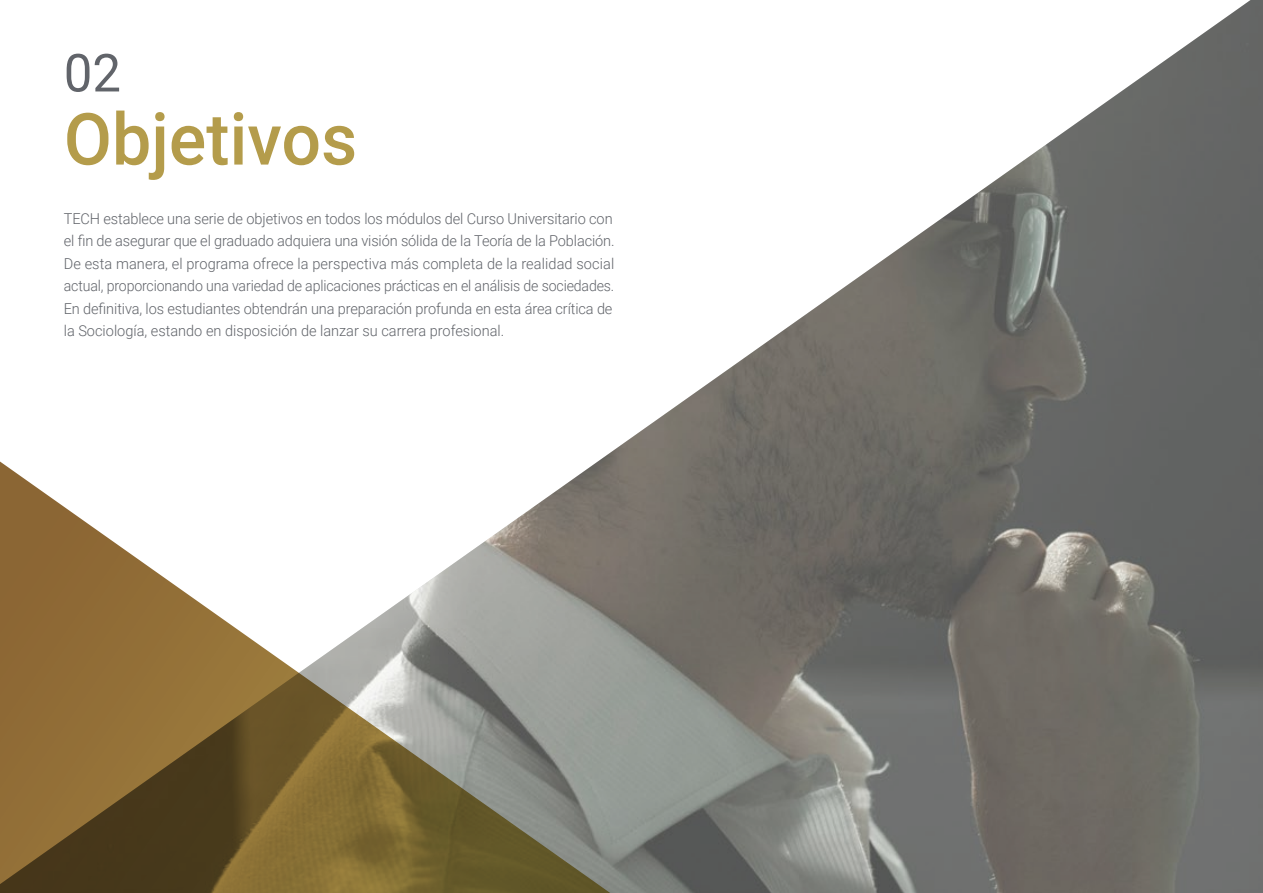
<style>
.page{position:relative;width:1263px;height:893px;background:#fff}
.page>*{position:absolute;margin:0;border:0;box-sizing:border-box;transform-origin:0 0}
.t1{font:500 72px "Roboto";color:#b49c4b}
.t2{font:52.5px "Roboto";color:#61646a}
.t3{font:300 15px/22.5px "Roboto";letter-spacing:-.01em;color:#61646a}
</style>
<div class="page">
<img style="left:620px;top:0;width:643px;height:893px">
<svg style="left:0;top:446px;width:640px;height:447px"></svg>
<h2 class="t2" style="left:64px;top:36px;width:59px">02</h2>
<h1 class="t1" style="left:64px;top:89px;width:295px">Objetivos</h1>
<p class="t3" style="left:64px;top:207px;width:552px">TECH establece una serie de objetivos en todos los módulos del Curso Universitario con el fin de asegurar que el graduado adquiera una visión sólida de la Teoría de la Población.<br>De esta manera, el programa ofrece la perspectiva más completa de la realidad social actual, proporcionando una variedad de aplicaciones prácticas en el análisis de sociedades.<br>En definitiva, los estudiantes obtendrán una preparación profunda en esta área crítica de la Sociología, estando en disposición de lanzar su carrera profesional.</p>
</div>
